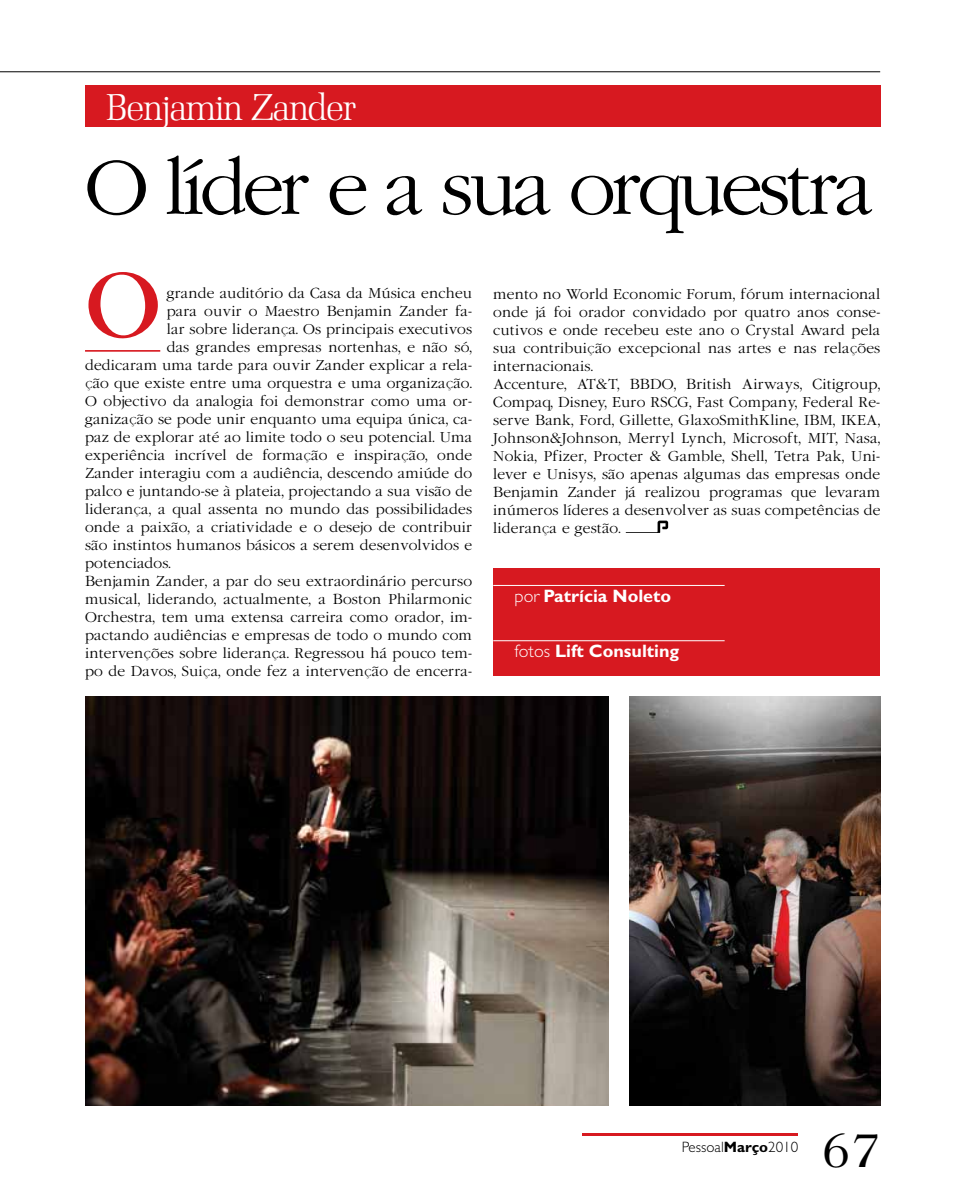
<style>
.page{position:relative;width:978px;height:1191px;background:#fff}
.page>*{position:absolute;margin:0;border:0;box-sizing:border-box;transform-origin:0 0}
.t1{font:86.25px "Garamond";color:#d71920}
.t2{font:300 72px "Garamond";letter-spacing:-.055em;color:#000}
.t3{font:45px "Lingwood";color:#000}
.t4{font:300 36px "Marsei";letter-spacing:-.035em;color:#fff}
.t5{font:700 18px "Gentle Sans";color:#fff}
.t6{font:300 15px "Gentle Sans";color:#000}
.t7{font:300 13.5px/18px "Garamond";letter-spacing:.02em;color:#000}
.s1{font-weight:300}
.s2{font-weight:700}
</style>
<div class="page">
<hr style="left:0;top:71px;width:880px;height:1px;background:#000">
<hr style="left:85px;top:350px;width:75px;height:2px;background:#d71920">
<div style="left:85px;top:85px;width:795px;height:42px;background:#d71920"></div>
<div style="left:493px;top:568px;width:387px;height:108px;background:#d71920"></div>
<hr style="left:493px;top:585px;width:232px;height:1px;background:#fff">
<hr style="left:493px;top:640px;width:232px;height:1px;background:#fff">
<hr style="left:582px;top:1133px;width:216px;height:2px;background:#d71920">
<img style="left:85px;top:696px;width:523px;height:410px">
<svg style="left:626px;top:520px;width:42px;height:13px"></svg>
<img style="left:629px;top:696px;width:251px;height:410px">
<h3 class="t4" style="left:106px;top:87px;width:251px">Benjamin Zander</h3>
<h2 class="t2" style="left:85px;top:143px;width:790px">O líder e a sua orquestra</h2>
<h1 class="t1" style="left:85px;top:252px;width:77px">O</h1>
<p class="t7" style="left:167px;top:284px;width:307px">grande auditório da Casa da Música encheu</p>
<p class="t7" style="left:167px;top:302px;width:307px">para ouvir o Maestro Benjamin Zander fa-</p>
<p class="t7" style="left:167px;top:320px;width:307px">lar sobre liderança. Os principais executivos</p>
<p class="t7" style="left:167px;top:338px;width:307px">das grandes empresas nortenhas, e não só,</p>
<p class="t7" style="left:85px;top:356px;width:388px">dedicaram uma tarde para ouvir Zander explicar a rela-</p>
<p class="t7" style="left:85px;top:374px;width:388px">ção que existe entre uma orquestra e uma organização.</p>
<p class="t7" style="left:85px;top:392px;width:388px">O objectivo da analogia foi demonstrar como uma or-</p>
<p class="t7" style="left:85px;top:410px;width:388px">ganização se pode unir enquanto uma equipa única, ca-</p>
<p class="t7" style="left:85px;top:428px;width:388px">paz de explorar até ao limite todo o seu potencial. Uma</p>
<p class="t7" style="left:85px;top:446px;width:388px">experiência incrível de formação e inspiração, onde</p>
<p class="t7" style="left:85px;top:464px;width:388px">Zander interagiu com a audiência, descendo amiúde do</p>
<p class="t7" style="left:85px;top:482px;width:388px">palco e juntando-se à plateia, projectando a sua visão de</p>
<p class="t7" style="left:85px;top:500px;width:388px">liderança, a qual assenta no mundo das possibilidades</p>
<p class="t7" style="left:85px;top:518px;width:388px">onde a paixão, a criatividade e o desejo de contribuir</p>
<p class="t7" style="left:85px;top:536px;width:388px">são instintos humanos básicos a serem desenvolvidos e</p>
<p class="t7" style="left:85px;top:554px;width:87px">potenciados.</p>
<p class="t7" style="left:85px;top:572px;width:388px">Benjamin Zander, a par do seu extraordinário percurso</p>
<p class="t7" style="left:85px;top:590px;width:388px">musical, liderando, actualmente, a Boston Philarmonic</p>
<p class="t7" style="left:85px;top:608px;width:388px">Orchestra, tem uma extensa carreira como orador, im-</p>
<p class="t7" style="left:85px;top:626px;width:388px">pactando audiências e empresas de todo o mundo com</p>
<p class="t7" style="left:85px;top:644px;width:388px">intervenções sobre liderança. Regressou há pouco tem-</p>
<p class="t7" style="left:85px;top:662px;width:388px">po de Davos, Suiça, onde fez a intervenção de encerra-</p>
<p class="t7" style="left:493px;top:285px;width:388px">mento no World Economic Forum, fórum internacional onde já foi orador convidado por quatro anos conse&shy;cutivos e onde recebeu este ano o Crystal Award pela sua contribuição excepcional nas artes e nas relações internacionais.<br>Accenture, AT&amp;T, BBDO, British Airways, Citigroup, Compaq, Disney, Euro RSCG, Fast Company, Federal Re&shy;serve Bank, Ford, Gillette, GlaxoSmithKline, IBM, IKEA, Johnson&amp;Johnson, Merryl Lynch, Microsoft, MIT, Nasa, Nokia, Pfizer, Procter &amp; Gamble, Shell, Tetra Pak, Uni&shy;lever e Unisys, são apenas algumas das empresas onde Benjamin Zander já realizou programas que levaram inúmeros líderes a desenvolver as suas competências de liderança e gestão.</p>
<h3 class="t5" style="left:514px;top:585px;width:158px"><span class="s1">por</span> Patrícia Noleto</h3>
<h3 class="t5" style="left:514px;top:641px;width:166px"><span class="s1">fotos</span> Lift Consulting</h3>
<p class="t6" style="left:682px;top:1137px;width:118px">Pessoal<span class="s2">Março</span>2010</p>
<h3 class="t3" style="left:821px;top:1125px;width:61px">67</h3>
</div>
